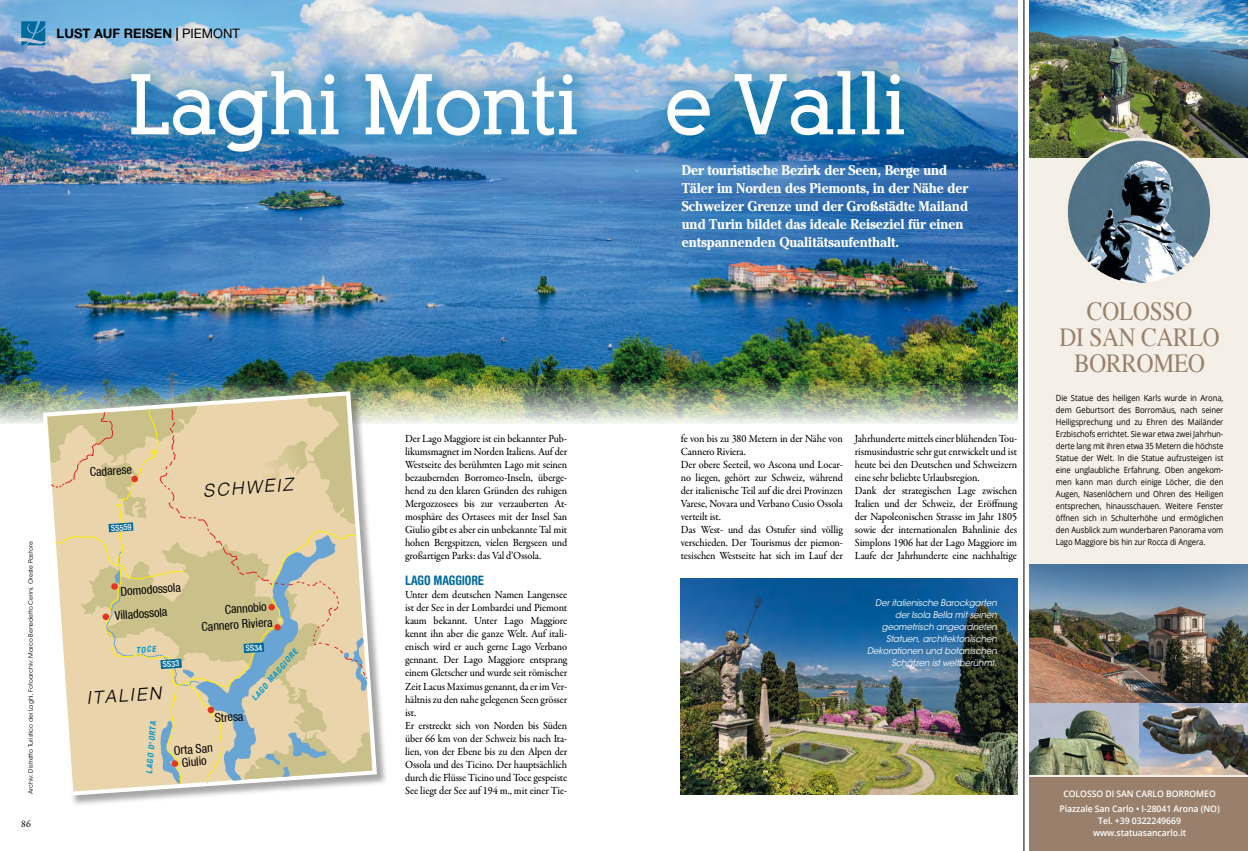
<style>
.page{position:relative;width:1248px;height:851px;background:#fff}
.page>*{position:absolute;margin:0;border:0;box-sizing:border-box;transform-origin:0 0}
.t1{font:700 84.2px "Alexandria FLF";letter-spacing:-.01em;color:#fff;scale:.95 1}
.t2{font:26px/26px "Times";letter-spacing:-.01em;color:#99806c;text-align:center;scale:.9 1}
.t3{font:italic 300 17.6px "Helvetica Neue LT Com";color:#000}
.t4{font:700 14px/18px "Cheltenham Std";letter-spacing:-.01em;color:#fff;scale:.94 1}
.t5{font:700 13px "Helvetica Neue LT Com";color:#000}
.t6{font:700 condensed 13px "Helvetica Rounded LT Std";letter-spacing:-.01em;color:#006a9b}
.t7{font:condensed 12.2px/23.7px "Helvetica Neue LT Com";color:#000}
.t8{font:500 11px/13px "Garamond Premr Pro";letter-spacing:-.01em;color:#000;scale:.94 1}
.t9{font:10px "Garamond Premr Pro";color:#000}
.t10{font:italic 9px/12px "ITC Avant Garde Std";color:#fff;text-align:right;scale:.96 1}
.t11{font:600 9px/14.9px "Open Sans";letter-spacing:-.01em;color:#fff;text-align:center;scale:.96 1}
.t12{font:600 9px/12.1px "Open Sans";letter-spacing:-.01em;color:#fff;text-align:center}
.t13{font:8.5px/12px "Open Sans";letter-spacing:-.01em;color:#000;text-align:justify;scale:.9 1}
.t14{font:500 condensed 8.4px "Helvetica Neue LT Com";color:#fff}
.t15{font:italic 700 condensed 8.2px "Helvetica Neue LT Com";color:#0098d0}
.t16{font:6px "ITC Avant Garde Std";color:#000}
.s1{font-weight:400}
</style>
<div class="page">
<img style="left:0;top:0;width:1016px;height:423px">
<div style="left:111px;top:49px;width:819px;height:129px;background:#0079ae;opacity:.39"></div>
<div style="left:1029px;top:150px;width:218px;height:642px;background:#f4efe5"></div>
<div style="left:1029px;top:777px;width:218px;height:73px;background:#99806c"></div>
<img style="left:1029px;top:0;width:218px;height:157px">
<img style="left:1029px;top:564px;width:218px;height:210px">
<img style="left:1065px;top:137px;width:148px;height:145px">
<div style="left:1064px;top:138px;width:148px;height:148px;border:3px solid #f4efe5;border-radius:50%"></div>
<img style="left:680px;top:578px;width:336px;height:216px">
<div style="left:43px;top:391px;width:345px;height:415px;background:#000;opacity:.35"></div>
<svg style="left:41px;top:389px;width:338px;height:408px"></svg>
<svg style="left:48px;top:396px;width:324px;height:388px;background:#d9cda8"></svg>
<hr style="left:1023px;top:0;width:1px;height:850px;background:#000">
<svg style="left:274px;top:623px;width:7px;height:7px"></svg>
<svg style="left:21px;top:21px;width:24px;height:24px"></svg>
<p class="t5" style="left:57px;top:25px;width:185px">LUST AUF REISEN | <span class="s1">PIEMONT</span></p>
<h1 class="t1" style="left:128px;top:60px;width:821px">Laghi Monti e Valli</h1>
<p class="t4" style="left:681px;top:161px;width:306px">Der touristische Bezirk der Seen, Berge und Täler im Norden des Piemonts, in der Nähe der Schweizer Grenze und der Großstädte Mailand und Turin bildet das ideale Reiseziel für einen entspannenden Qualitätsaufenthalt.</p>
<p class="t16" style="left:27px;top:794px;width:254px;rotate:-90deg">Archiv: Distretto Turistico dei Laghi, Fotoarchiv: Marco Benedetto Cerini, Oreste Pastore</p>
<p class="t9" style="left:21px;top:817px;width:11px">86</p>
<p class="t7" style="left:89px;top:460px;width:44px;rotate:-4deg">Cadarese</p>
<p class="t14" style="left:111px;top:523px;width:22px;rotate:-4deg">SS559</p>
<p class="t7" style="left:112px;top:579px;width:69px;text-indent:7px;rotate:-4deg">Domodossola<br>Villadossola</p>
<p class="t15" style="left:136px;top:645px;width:21px;rotate:-4deg">TOCE</p>
<p class="t14" style="left:162px;top:659px;width:18px;rotate:-4deg">SS33</p>
<h3 class="t3" style="left:86px;top:687px;width:76px;rotate:-4deg">Italien</h3>
<h3 class="t3" style="left:202px;top:479px;width:91px;rotate:-4deg">Schweiz</h3>
<p class="t7" style="left:224px;top:597px;width:43px;rotate:-4deg">Cannobio</p>
<p class="t7" style="left:201px;top:614px;width:72px;rotate:-4deg">Cannero Riviera</p>
<p class="t14" style="left:245px;top:643px;width:18px;rotate:-4deg">SS34</p>
<p class="t15" style="left:250px;top:696px;width:67px;rotate:-49deg">Lago Maggiore</p>
<p class="t15" style="left:144px;top:773px;width:54px;rotate:-85deg">Lago D‘OR TA</p>
<p class="t7" style="left:214px;top:705px;width:30px;rotate:-4deg">Stresa</p>
<p class="t7" style="left:173px;top:743px;width:40px;line-height:12.6px;text-align:center;rotate:-4deg">Orta San<br>Giulio</p>
<p class="t8" style="left:405px;top:432px;width:174px;text-align:justify">Der Lago Maggiore ist ein bekannter Pub&shy;likumsmagnet im Norden Italiens. Auf der Westseite des berühmten Lago mit seinen bezaubernden Borromeo-Inseln, überge&shy;hend zu den klaren Gründen des ruhigen Mergozzosees bis zur verzauberten At&shy;mosphäre des Ortasees mit der Insel San Giulio gibt es aber ein unbekannte Tal mit hohen Bergspitzen, vielen Bergseen und großartigen Parks: das Val d’Ossola.</p>
<p class="t6" style="left:405px;top:572px;width:81px">LAGO MAGGIORE</p>
<p class="t8" style="left:405px;top:588px;width:174px">Unter dem deutschen Namen Langensee ist der See in der Lombardei und Piemont kaum bekannt. Unter Lago Maggiore kennt ihn aber die ganze Welt. Auf itali&shy;enisch wird er auch gerne Lago Verbano gennant. Der Lago Maggiore entsprang einem Gletscher und wurde seit römischer Zeit Lacus Maximus genannt, da er im Ver&shy;hältnis zu den nahe gelegenen Seen grösser ist.<br>Er erstreckt sich von Norden bis Süden über 66 km von der Schweiz bis nach Ita&shy;lien, von der Ebene bis zu den Alpen der Ossola und des Ticino. Der hauptsächlich durch die Flüsse Ticino und Toce gespeiste See liegt der See auf 194 m., mit einer Tie-</p>
<p class="t8" style="left:680px;top:432px;width:174px">fe von bis zu 380 Metern in der Nähe von Cannero Riviera.<br>Der obere Seeteil, wo Ascona und Locar&shy;no liegen, gehört zur Schweiz, während der italienische Teil auf die drei Provinzen Varese, Novara und Verbano Cusio Ossola verteilt ist.<br>Das West- und das Ostufer sind völlig verschieden. Der Tourismus der piemon&shy;tesischen Westseite hat sich im Lauf der</p>
<p class="t8" style="left:854px;top:432px;width:174px">Jahrhunderte mittels einer blühenden Tou&shy;rismusindustrie sehr gut entwickelt und ist heute bei den Deutschen und Schweizern eine sehr beliebte Urlaubsregion.<br>Dank der strategischen Lage zwischen Italien und der Schweiz, der Eröffnung der Napoleonischen Strasse im Jahr 1805 sowie der internationalen Bahnlinie des Simplons 1906 hat der Lago Maggiore im Laufe der Jahrhunderte eine nachhaltige</p>
<p class="t10" style="left:867px;top:596px;width:139px">Deritalienische Barockgarten derIsola Bella mitseinen geometrisch angeordneten<br>Statuen,architektonischen<br>Dekorationen und botanischen<br>Schätzen istweltberühmt.</p>
<h2 class="t2" style="left:1059px;top:296px;width:179px">COLOSSO<br>DI SAN CARLO<br>BORROMEO</h2>
<p class="t13" style="left:1055px;top:391px;width:188px">Die Statue des heiligen Karls wurde in Arona, dem Geburtsort des Borromäus, nach seiner Heiligsprechung und zu Ehren des Mailänder Erzbischofs errichtet. Sie war etwa zwei Jahrhun&shy;derte lang mit ihren etwa 35 Metern die höchste Statue der Welt. In die Statue aufzusteigen ist eine unglaubliche Erfahrung. Oben angekom&shy;men kann man durch einige Löcher, die den Augen, Nasenlöchern und Ohren des Heiligen entsprechen, hinausschauen. Weitere Fenster öffnen sich in Schulterhöhe und ermöglichen den Ausblick zum wunderbaren Panorama vom Lago Maggiore bis hin zur Rocca di Angera.</p>
<p class="t11" style="left:1059px;top:786px;width:168px">Colosso di san Carlo Borromeo<br>Piazzale San Carlo • I-28041 Arona (NO)</p>
<p class="t12" style="left:1092px;top:814px;width:94px">Tel. +39 0322249669 www.statuasancarlo.it</p>
</div>
